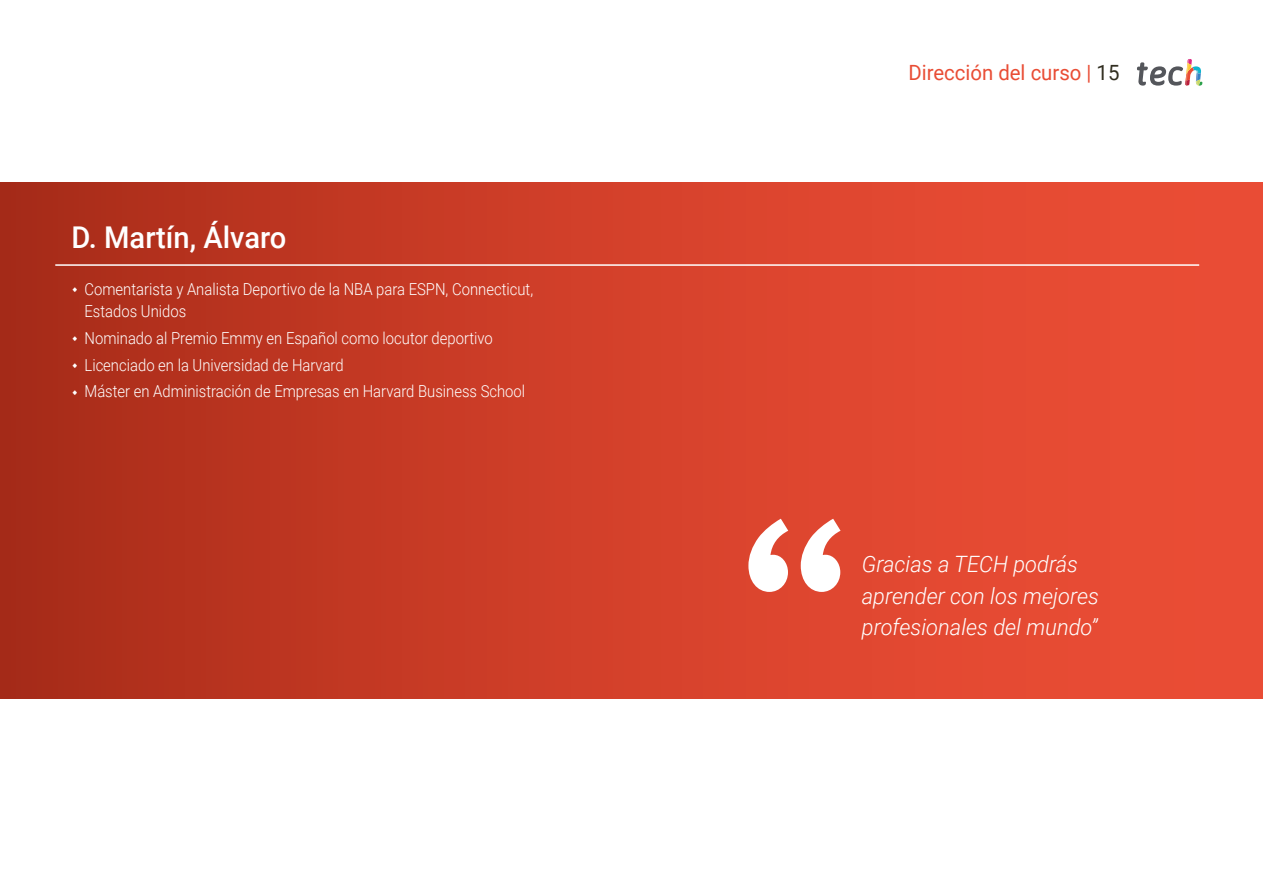
<style>
.page{position:relative;width:1263px;height:893px;background:#fff}
.page>*{position:absolute;margin:0;border:0;box-sizing:border-box;transform-origin:0 0}
.t1{font:500 30px "Roboto";color:#fff}
.t2{font:italic 300 22.5px/31.5px "Roboto";color:#fff}
.t3{font:21px "Roboto";color:#e94d35}
.t4{font:300 16.5px/26.7px "Roboto";color:#fff;scale:.9 1}
.s1{color:#312e20}
</style>
<div class="page">
<svg style="left:1137px;top:59px;width:65px;height:27px"></svg>
<div style="left:0;top:182px;width:1263px;height:516px;background:linear-gradient(to right,#ad2d1a,#f45139)"></div>
<svg style="left:748px;top:519px;width:92px;height:73px"></svg>
<hr style="left:55px;top:264px;width:1144px;height:2px;background:#fff">
<svg style="left:73px;top:287px;width:4px;height:5px"></svg>
<svg style="left:73px;top:336px;width:4px;height:5px"></svg>
<svg style="left:73px;top:363px;width:4px;height:5px"></svg>
<svg style="left:73px;top:390px;width:4px;height:5px"></svg>
<h1 class="t1" style="left:71px;top:216px;width:216px">D. Martín, Álvaro</h1>
<p class="t4" style="left:85px;top:277px;width:500px;line-height:22.5px">Comentarista y Analista Deportivo de la NBA para ESPN, Connecticut,<br>Estados Unidos</p>
<p class="t4" style="left:85px;top:324px;width:491px">Nominado al Premio Emmy en Español como locutor deportivo<br>Licenciado en la Universidad de Harvard<br>Máster en Administración de Empresas en Harvard Business School</p>
<p class="t3" style="left:908px;top:57px;width:213px">Dirección del curso | <span class="s1">15</span></p>
<h2 class="t2" style="left:862px;top:548px;width:239px">Gracias a TECH podrás aprender con los mejores profesionales del mundo”</h2>
</div>
